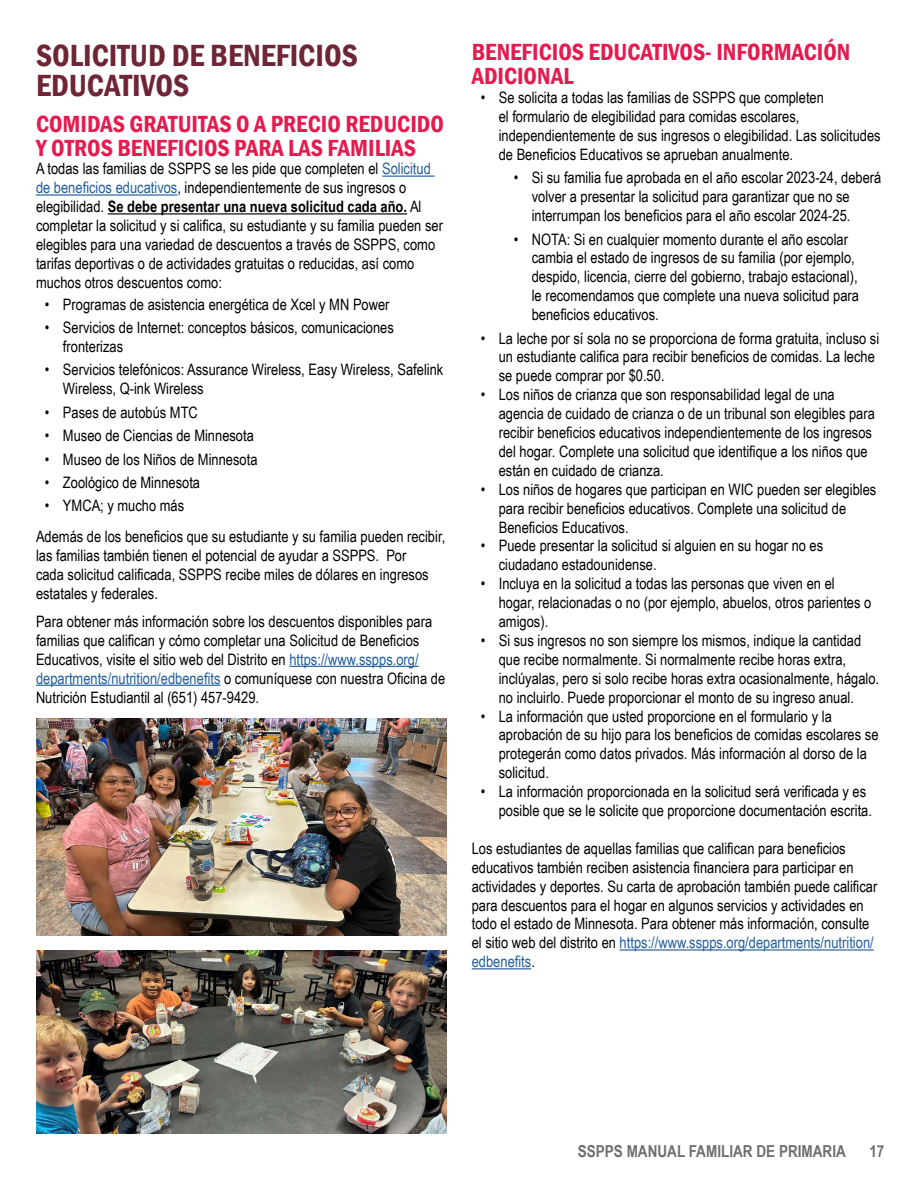
<style>
.page{position:relative;width:918px;height:1188px;background:#fff}
.page>*{position:absolute;margin:0;border:0;box-sizing:border-box;transform-origin:0 0}
.t1{font:600 condensed 31.5px/30px "Franklin Gothic";color:#6e2536}
.t2{font:600 condensed 24px/24px "Franklin Gothic";color:#e61a4f}
.t3{font:700 16.5px "Arial Narrow";color:#6d6e71}
.t4{font:15.75px/18.9px "Arial Narrow";color:#000}
.s1{color:#215e9e}
.s2{font-weight:700}
</style>
<div class="page">
<hr style="left:382px;top:176px;width:53px;height:1px;background:#215e9e">
<hr style="left:36px;top:194px;width:141px;height:2px;background:#215e9e">
<hr style="left:108px;top:213px;width:299px;height:2px;background:#000">
<hr style="left:289px;top:666px;width:130px;height:1px;background:#215e9e">
<hr style="left:36px;top:685px;width:185px;height:1px;background:#215e9e">
<hr style="left:620px;top:949px;width:254px;height:2px;background:#215e9e">
<hr style="left:472px;top:968px;width:59px;height:1px;background:#215e9e">
<img style="left:36px;top:718px;width:410px;height:218px">
<img style="left:36px;top:950px;width:410px;height:184px">
<h1 class="t1" style="left:36px;top:40px;width:323px">SOLICITUD DE BENEFICIOS<br>EDUCATIVOS</h1>
<h2 class="t2" style="left:36px;top:111px;width:409px">COMIDAS GRATUITAS O A PRECIO REDUCIDO<br>Y OTROS BENEFICIOS PARA LAS FAMILIAS</h2>
<p class="t4" style="left:36px;top:159px;width:409px">A todas las familias de SSPPS se les pide que completen el <span class="s1">Solicitud de beneficios educativos</span>, independientemente de sus ingresos o elegibilidad. <span class="s2">Se debe presentar una nueva solicitud cada año.</span> Al completar la solicitud y si califica, su estudiante y su familia pueden ser elegibles para una variedad de descuentos a través de SSPPS, como tarifas deportivas o de actividades gratuitas o reducidas, así como muchos otros descuentos como:</p>
<p class="t4" style="left:45px;top:294px;width:346px">• Programas de asistencia energética de Xcel y MN Power</p>
<p class="t4" style="left:63px;top:318px;width:332px;text-indent:-18px">• Servicios de Internet: conceptos básicos, comunicaciones fronterizas</p>
<p class="t4" style="left:63px;top:360px;width:382px;text-indent:-18px">• Servicios telefónicos: Assurance Wireless, Easy Wireless, Safelink<br>Wireless, Q-ink Wireless</p>
<p class="t4" style="left:45px;top:402px;width:154px">• Pases de autobús MTC</p>
<p class="t4" style="left:45px;top:426px;width:210px">• Museo de Ciencias de Minnesota</p>
<p class="t4" style="left:45px;top:449px;width:214px">• Museo de los Niños de Minnesota</p>
<p class="t4" style="left:45px;top:472px;width:157px">• Zoológico de Minnesota</p>
<p class="t4" style="left:36px;top:490px;width:411px;line-height:30.9px;text-indent:9px">• YMCA; y mucho más<br>Además de los beneficios que su estudiante y su familia pueden recibir,</p>
<p class="t4" style="left:36px;top:546px;width:394px">las familias también tienen el potencial de ayudar a SSPPS. Por cada solicitud calificada, SSPPS recibe miles de dólares en ingresos estatales y federales.</p>
<p class="t4" style="left:36px;top:611px;width:411px">Para obtener más información sobre los descuentos disponibles para familias que califican y cómo completar una Solicitud de Beneficios Educativos, visite el sitio web del Distrito en <span class="s1">https://www.sspps.org/ departments/nutrition/edbenefits</span> o comuníquese con nuestra Oficina de Nutrición Estudiantil al (651) 457-9429.</p>
<h2 class="t2" style="left:472px;top:40px;width:380px">BENEFICIOS EDUCATIVOS- INFORMACIÓN<br>ADICIONAL</h2>
<p class="t4" style="left:499px;top:88px;width:383px;text-indent:-18px">• Se solicita a todas las familias de SSPPS que completen<br>el formulario de elegibilidad para comidas escolares, independientemente de sus ingresos o elegibilidad. Las solicitudes de Beneficios Educativos se aprueban anualmente.</p>
<p class="t4" style="left:532px;top:168px;width:351px;text-indent:-18px">• Si su familia fue aprobada en el año escolar 2023-24, deberá volver a presentar la solicitud para garantizar que no se interrumpan los beneficios para el año escolar 2024-25.</p>
<p class="t4" style="left:532px;top:229px;width:329px;text-indent:-18px">• NOTA: Si en cualquier momento durante el año escolar cambia el estado de ingresos de su familia (por ejemplo, despido, licencia, cierre del gobierno, trabajo estacional), le recomendamos que complete una nueva solicitud para beneficios educativos.</p>
<p class="t4" style="left:499px;top:328px;width:382px;text-indent:-18px">• La leche por sí sola no se proporciona de forma gratuita, incluso si un estudiante califica para recibir beneficios de comidas. La leche se puede comprar por $0.50.</p>
<p class="t4" style="left:499px;top:385px;width:378px;text-indent:-18px">• Los niños de crianza que son responsabilidad legal de una agencia de cuidado de crianza o de un tribunal son elegibles para recibir beneficios educativos independientemente de los ingresos del hogar. Complete una solicitud que identifique a los niños que están en cuidado de crianza.</p>
<p class="t4" style="left:499px;top:479px;width:379px;text-indent:-18px">• Los niños de hogares que participan en WIC pueden ser elegibles para recibir beneficios educativos. Complete una solicitud de<br>Beneficios Educativos.</p>
<p class="t4" style="left:499px;top:536px;width:326px;text-indent:-18px">• Puede presentar la solicitud si alguien en su hogar no es ciudadano estadounidense.</p>
<p class="t4" style="left:499px;top:574px;width:374px;text-indent:-18px">• Incluya en la solicitud a todas las personas que viven en el hogar, relacionadas o no (por ejemplo, abuelos, otros parientes o amigos).</p>
<p class="t4" style="left:499px;top:630px;width:382px;text-indent:-18px">• Si sus ingresos no son siempre los mismos, indique la cantidad que recibe normalmente. Si normalmente recibe horas extra, inclúyalas, pero si solo recibe horas extra ocasionalmente, hágalo. no incluirlo. Puede proporcionar el monto de su ingreso anual.</p>
<p class="t4" style="left:499px;top:706px;width:381px;text-indent:-18px">• La información que usted proporcione en el formulario y la aprobación de su hijo para los beneficios de comidas escolares se protegerán como datos privados. Más información al dorso de la solicitud.</p>
<p class="t4" style="left:499px;top:782px;width:375px;text-indent:-18px">• La información proporcionada en la solicitud será verificada y es posible que se le solicite que proporcione documentación escrita.</p>
<p class="t4" style="left:472px;top:838px;width:407px">Los estudiantes de aquellas familias que califican para beneficios educativos también reciben asistencia financiera para participar en actividades y deportes. Su carta de aprobación también puede calificar para descuentos para el hogar en algunos servicios y actividades en todo el estado de Minnesota. Para obtener más información, consulte el sitio web del distrito en <span class="s1">https://www.sspps.org/departments/nutrition/ edbenefits</span>.</p>
<p class="t3" style="left:578px;top:1139px;width:270px">SSPPS MANUAL FAMILIAR DE PRIMARIA</p>
<p class="t3" style="left:869px;top:1139px;width:17px">17</p>
</div>
